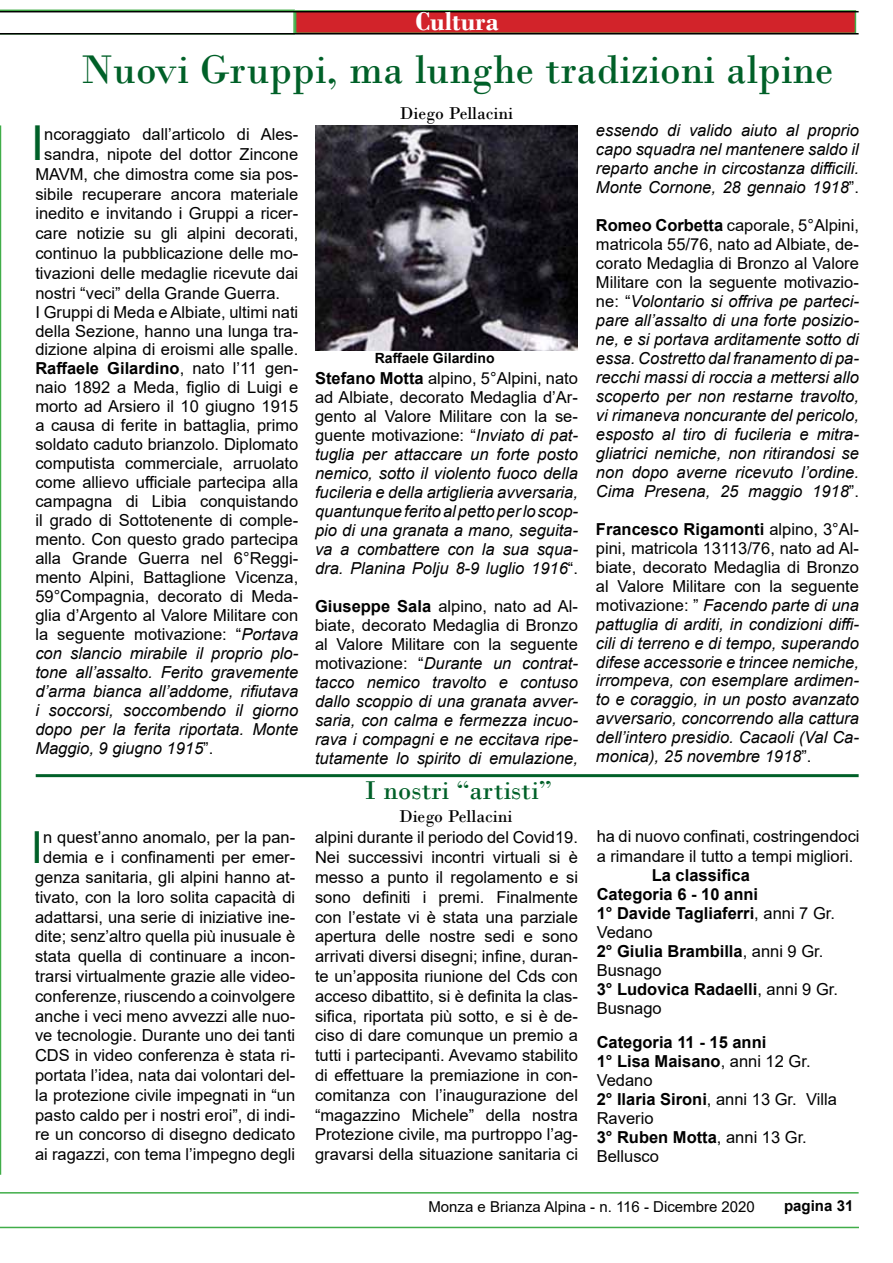
<style>
.page{position:relative;width:893px;height:1263px;background:#fff}
.page>*{position:absolute;margin:0;border:0;box-sizing:border-box;transform-origin:0 0}
.t1{font:48.15px "Arial";color:#006028}
.t2{font:44.1px "Arial";color:#006028}
.t3{font:42px "Bodoni";color:#006028}
.t4{font:27px "Bodoni";color:#006028}
.t5{font:700 27px "Bodoni";color:#fff}
.t6{font:18px "Bodoni";color:#000}
.t7{font:16.5px/19.8px "Arial";color:#000;text-align:center}
.t8{font:italic 16.5px/18.9px "Arial";color:#000;text-align:justify}
.t9{font:700 16.5px/18.9px "Arial";color:#000}
.t10{font:15px "Arial";color:#000}
.t11{font:700 15px "Arial";color:#000}
.t12{font:700 14.1px "Arial";color:#000}
.s1{font-style:normal}
.s2{font-weight:700;font-style:normal}
.s3{font-weight:400}
.s4{font-style:italic}
</style>
<div class="page">
<svg style="left:0;top:10px;width:295px;height:23px"></svg>
<div style="left:295px;top:10px;width:561px;height:24px;background:#d2232a;border:2px solid #41ad49"></div>
<hr style="left:0;top:11px;width:859px;height:1px;background:#000">
<hr style="left:0;top:33px;width:859px;height:2px;background:#000">
<hr style="left:0;top:125px;width:1px;height:1050px;background:#41ad49">
<hr style="left:0;top:1192px;width:859px;height:1px;background:#41ad49">
<hr style="left:0;top:1227px;width:859px;height:1px;background:#41ad49">
<img style="left:316px;top:125px;width:262px;height:225px">
<hr style="left:36px;top:774px;width:823px;height:3px;background:#006028">
<h3 class="t5" style="left:415px;top:5px;width:85px">Cultura</h3>
<h3 class="t3" style="left:81px;top:45px;width:753px">Nuovi Gruppi, ma lunghe tradizioni alpine</h3>
<p class="t6" style="left:400px;top:102px;width:115px">Diego Pellacini</p>
<p class="t8" style="left:596px;top:121px;width:264px">essendo di valido aiuto al proprio capo squadra nel mantenere saldo il reparto anche in circostanza difficili.<br>Monte Cornone, 28 gennaio 1918<span class="s1">”.</span></p>
<p class="t8" style="left:596px;top:216px;width:264px"><span class="s2">Romeo Corbetta</span> <span class="s1">caporale, 5°Alpini, matricola 55/76, nato ad Albiate, de&shy;corato Medaglia di Bronzo al Valore Militare con la seguente motivazio&shy;ne: “</span>Volontario si offriva pe parteci&shy;pare all’assalto di una forte posizio&shy;ne, e si portava arditamente sotto di essa. Costretto dal franamento di pa&shy;recchi massi di roccia a mettersi allo scoperto per non restarne travolto, vi rimaneva noncurante del pericolo, esposto al tiro di fucileria e mitra&shy;gliatrici nemiche, non ritirandosi se non dopo averne ricevuto l’ordine.<br>Cima Presena, 25 maggio 1918<span class="s1">”.</span></p>
<p class="t8" style="left:596px;top:520px;width:264px"><span class="s2">Francesco Rigamonti</span> <span class="s1">alpino, 3°Al&shy;pini, matricola 13113/76, nato ad Al&shy;biate, decorato Medaglia di Bronzo al Valore Militare con la seguente motivazione: ”</span> Facendo parte di una pattuglia di arditi, in condizioni diffi&shy;cili di terreno e di tempo, superando difese accessorie e trincee nemiche, irrompeva, con esemplare ardimen&shy;to e coraggio, in un posto avanzato avversario, concorrendo alla cattura dell’intero presidio. Cacaoli (Val Ca&shy;monica), 25 novembre 1918<span class="s1">”.</span></p>
<h1 class="t1" style="left:31px;top:110px;width:15px">I</h1>
<p class="t7" style="left:44px;top:124px;width:256px">ncoraggiato dall’articolo di Ales-</p>
<p class="t7" style="left:44px;top:144px;width:256px">sandra, nipote del dottor Zincone</p>
<p class="t7" style="left:35px;top:164px;width:264px">MAVM, che dimostra come sia pos-</p>
<p class="t7" style="left:35px;top:184px;width:264px">sibile recuperare ancora materiale</p>
<p class="t7" style="left:35px;top:204px;width:264px">inedito e invitando i Gruppi a ricer-</p>
<p class="t7" style="left:35px;top:223px;width:264px">care notizie su gli alpini decorati,</p>
<p class="t7" style="left:35px;top:243px;width:264px">continuo la pubblicazione delle mo-</p>
<p class="t7" style="left:35px;top:263px;width:264px">tivazioni delle medaglie ricevute dai</p>
<p class="t7" style="left:35px;top:283px;width:246px">nostri “veci” della Grande Guerra.</p>
<p class="t7" style="left:35px;top:302px;width:264px">I Gruppi di Meda e Albiate, ultimi nati</p>
<p class="t7" style="left:35px;top:321px;width:264px">della Sezione, hanno una lunga tra-</p>
<p class="t7" style="left:35px;top:340px;width:264px">dizione alpina di eroismi alle spalle.</p>
<p class="t9" style="left:35px;top:359px;width:264px">Raffaele Gilardino<span class="s3">, nato l’11 gen-</span></p>
<p class="t7" style="left:35px;top:378px;width:264px">naio 1892 a Meda, figlio di Luigi e</p>
<p class="t7" style="left:35px;top:397px;width:264px">morto ad Arsiero il 10 giugno 1915</p>
<p class="t7" style="left:35px;top:416px;width:264px">a causa di ferite in battaglia, primo</p>
<p class="t7" style="left:35px;top:435px;width:264px">soldato caduto brianzolo. Diplomato</p>
<p class="t7" style="left:35px;top:453px;width:264px">computista commerciale, arruolato</p>
<p class="t7" style="left:35px;top:472px;width:264px">come allievo ufficiale partecipa alla</p>
<p class="t7" style="left:35px;top:491px;width:264px">campagna di Libia conquistando</p>
<p class="t7" style="left:35px;top:510px;width:264px">il grado di Sottotenente di comple-</p>
<p class="t7" style="left:35px;top:529px;width:264px">mento. Con questo grado partecipa</p>
<p class="t7" style="left:35px;top:548px;width:264px">alla Grande Guerra nel 6°Reggi-</p>
<p class="t7" style="left:35px;top:567px;width:264px">mento Alpini, Battaglione Vicenza,</p>
<p class="t7" style="left:35px;top:586px;width:264px">59°Compagnia, decorato di Meda-</p>
<p class="t7" style="left:35px;top:605px;width:264px">glia d’Argento al Valore Militare con</p>
<p class="t7" style="left:35px;top:624px;width:264px">la seguente motivazione: “<span class="s4">Portava</span></p>
<p class="t8" style="left:35px;top:644px;width:264px">con slancio mirabile il proprio plo-</p>
<p class="t8" style="left:35px;top:663px;width:264px">tone all’assalto. Ferito gravemente</p>
<p class="t8" style="left:35px;top:682px;width:264px">d’arma bianca all’addome, rifiutava</p>
<p class="t8" style="left:35px;top:701px;width:264px">i soccorsi, soccombendo il giorno</p>
<p class="t8" style="left:35px;top:720px;width:264px">dopo per la ferita riportata. Monte</p>
<p class="t8" style="left:35px;top:739px;width:179px">Maggio, 9 giugno 1915<span class="s1">”.</span></p>
<p class="t12" style="left:375px;top:348px;width:121px">Raffaele Gilardino</p>
<p class="t8" style="left:315px;top:369px;width:264px"><span class="s2">Stefano Motta</span> <span class="s1">alpino, 5°Alpini, nato ad Albiate, decorato Medaglia d’Ar&shy;gento al Valore Militare con la se&shy;guente motivazione: “</span>Inviato di pat&shy;tuglia per attaccare un forte posto nemico, sotto il violento fuoco della fucileria e della artiglieria avversaria, quantunque ferito al petto per lo scop&shy;pio di una granata a mano, seguita&shy;va a combattere con la sua squa&shy;dra. Planina Polju 8-9 luglio 1916<span class="s1">“.</span></p>
<p class="t8" style="left:315px;top:597px;width:264px"><span class="s2">Giuseppe Sala</span> <span class="s1">alpino, nato ad Al&shy;biate, decorato Medaglia di Bronzo al Valore Militare con la seguente motivazione: “</span>Durante un contrat&shy;tacco nemico travolto e contuso dallo scoppio di una granata avver&shy;saria, con calma e fermezza incuo&shy;rava i compagni e ne eccitava ripe&shy;tutamente lo spirito di emulazione,</p>
<p class="t7" style="left:35px;top:827px;width:262px">n quest’anno anomalo, per la pan&shy;demia e i confinamenti per emer&shy;genza sanitaria, gli alpini hanno at&shy;tivato, con la loro solita capacità di adattarsi, una serie di iniziative ine&shy;dite; senz’altro quella più inusuale è stata quella di continuare a incon&shy;trarsi virtualmente grazie alle video&shy;conferenze, riuscendo a coinvolgere anche i veci meno avvezzi alle nuo&shy;ve tecnologie. Durante uno dei tanti CDS in video conferenza è stata ri&shy;portata l’idea, nata dai volontari del&shy;la protezione civile impegnati in “un pasto caldo per i nostri eroi”, di indi&shy;re un concorso di disegno dedicato ai ragazzi, con tema l’impegno degli</p>
<h2 class="t2" style="left:31px;top:817px;width:14px">I</h2>
<h3 class="t4" style="left:365px;top:775px;width:189px">I nostri “artisti”</h3>
<p class="t6" style="left:399px;top:805px;width:115px">Diego Pellacini</p>
<p class="t7" style="left:315px;top:827px;width:264px;text-align:justify">alpini durante il periodo del Covid19.<br>Nei successivi incontri virtuali si è messo a punto il regolamento e si sono definiti i premi. Finalmente con l’estate vi è stata una parziale apertura delle nostre sedi e sono arrivati diversi disegni; infine, duran&shy;te un’apposita riunione del Cds con acceso dibattito, si è definita la clas&shy;sifica, riportata più sotto, e si è de&shy;ciso di dare comunque un premio a tutti i partecipanti. Avevamo stabilito di effettuare la premiazione in con&shy;comitanza con l’inaugurazione del “magazzino Michele” della nostra Protezione civile, ma purtroppo l’ag&shy;gravarsi della situazione sanitaria ci</p>
<p class="t7" style="left:597px;top:826px;width:264px;text-align:left">ha di nuovo confinati, costringendoci a rimandare il tutto a tempi migliori.</p>
<p class="t9" style="left:597px;top:866px;width:243px;text-indent:55px">La classifica<br>Categoria 6 - 10 anni<br>1° Davide Tagliaferri<span class="s3">, anni 7 Gr.<br>Vedano<br></span>2° Giulia Brambilla<span class="s3">, anni 9 Gr.<br>Busnago<br></span>3° Ludovica Radaelli<span class="s3">, anni 9 Gr.<br>Busnago</span></p>
<p class="t9" style="left:597px;top:1033px;width:242px">Categoria 11 - 15 anni<br>1° Lisa Maisano<span class="s3">, anni 12 Gr.<br>Vedano<br></span>2° Ilaria Sironi<span class="s3">, anni 13 Gr. Villa<br>Raverio<br></span>3° Ruben Motta<span class="s3">, anni 13 Gr.<br>Bellusco</span></p>
<p class="t10" style="left:428px;top:1197px;width:328px">Monza e Brianza Alpina - n. 116 - Dicembre 2020</p>
<p class="t11" style="left:784px;top:1195px;width:71px">pagina 31</p>
</div>
